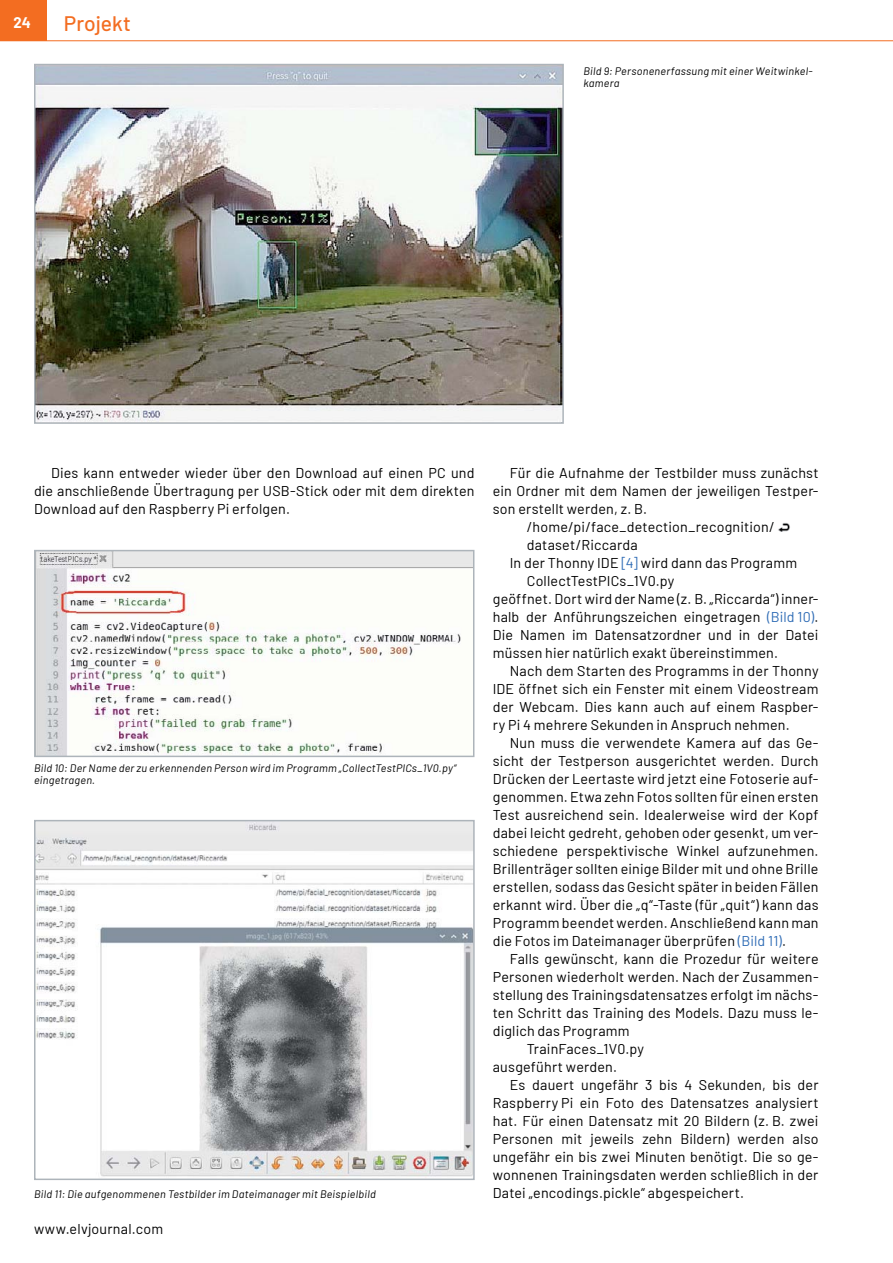
<style>
.page{position:relative;width:893px;height:1263px;background:#fff}
.page>*{position:absolute;margin:0;border:0;box-sizing:border-box;transform-origin:0 0}
.t1{font:500 21px "Barlow";letter-spacing:.005em;color:#f36d21}
.t2{font:700 15px "Barlow";color:#fff}
.t3{font:14.25px/18px "Barlow";letter-spacing:.015em;color:#000;text-align:justify}
.t4{font:italic 10.8px/12.3px "Barlow";letter-spacing:.025em;color:#000}
.s1{color:#306db6}
</style>
<div class="page">
<div style="left:0;top:0;width:47px;height:40px;background:#f36d21"></div>
<hr style="left:0;top:40px;width:893px;height:1px;background:#f36d21">
<img style="left:37px;top:67px;width:524px;height:354px">
<div style="left:34px;top:64px;width:530px;height:360px;border:2px solid #adb4ba"></div>
<img style="left:37px;top:553px;width:434px;height:201px">
<div style="left:34px;top:550px;width:440px;height:207px;border:2px solid #adb4ba"></div>
<img style="left:37px;top:823px;width:435px;height:354px">
<div style="left:34px;top:820px;width:441px;height:360px;border:2px solid #adb4ba"></div>
<img style="left:778px;top:523px;width:12px;height:9px">
<p class="t2" style="left:13px;top:13px;width:19px">24</p>
<h1 class="t1" style="left:64px;top:10px;width:69px">Projekt</h1>
<p class="t4" style="left:583px;top:64px;width:231px">Bild 9: Personenerfassung mit einer Weitwinkel&shy;kamera</p>
<p class="t3" style="left:34px;top:463px;width:442px;text-indent:17px">Dies kann entweder wieder über den Download auf einen PC und die anschließende Übertragung per USB-Stick oder mit dem direkten Download auf den Raspberry Pi erfolgen.</p>
<p class="t3" style="left:510px;top:463px;width:310px">Für die Aufnahme der Testbilder muss zunächst</p>
<p class="t3" style="left:493px;top:481px;width:327px">ein Ordner mit dem Namen der jeweiligen Testper-</p>
<p class="t3" style="left:493px;top:499px;width:156px">son erstellt werden, z. B.</p>
<p class="t3" style="left:527px;top:517px;width:250px">/home/pi/face_detection_recognition/</p>
<p class="t3" style="left:527px;top:535px;width:112px">dataset/Riccarda</p>
<p class="t3" style="left:510px;top:553px;width:289px">In der Thonny IDE <span class="s1">[4]</span> wird dann das Programm</p>
<p class="t3" style="left:527px;top:571px;width:149px">CollectTestPICs_1V0.py</p>
<p class="t3" style="left:493px;top:589px;width:327px">geöffnet. Dort wird der Name (z. B. „Riccarda“) inner-</p>
<p class="t3" style="left:493px;top:607px;width:327px">halb der Anführungszeichen eingetragen <span class="s1">(Bild 10)</span>.</p>
<p class="t3" style="left:493px;top:625px;width:327px">Die Namen im Datensatzordner und in der Datei</p>
<p class="t3" style="left:493px;top:643px;width:287px">müssen hier natürlich exakt übereinstimmen.</p>
<p class="t3" style="left:510px;top:661px;width:310px">Nach dem Starten des Programms in der Thonny</p>
<p class="t3" style="left:493px;top:679px;width:327px">IDE öffnet sich ein Fenster mit einem Videostream</p>
<p class="t3" style="left:493px;top:697px;width:327px">der Webcam. Dies kann auch auf einem Raspber-</p>
<p class="t3" style="left:493px;top:715px;width:298px">ry Pi 4 mehrere Sekunden in Anspruch nehmen.</p>
<p class="t3" style="left:510px;top:733px;width:310px">Nun muss die verwendete Kamera auf das Ge-</p>
<p class="t3" style="left:493px;top:751px;width:327px">sicht der Testperson ausgerichtet werden. Durch</p>
<p class="t3" style="left:493px;top:769px;width:327px">Drücken der Leertaste wird jetzt eine Fotoserie auf-</p>
<p class="t3" style="left:493px;top:787px;width:327px">genommen. Etwa zehn Fotos sollten für einen ersten</p>
<p class="t3" style="left:493px;top:805px;width:327px">Test ausreichend sein. Idealerweise wird der Kopf</p>
<p class="t3" style="left:493px;top:823px;width:327px">dabei leicht gedreht, gehoben oder gesenkt, um ver-</p>
<p class="t3" style="left:493px;top:841px;width:327px">schiedene perspektivische Winkel aufzunehmen.</p>
<p class="t3" style="left:493px;top:859px;width:327px">Brillenträger sollten einige Bilder mit und ohne Brille</p>
<p class="t3" style="left:493px;top:877px;width:327px">erstellen, sodass das Gesicht später in beiden Fällen</p>
<p class="t3" style="left:493px;top:895px;width:327px">erkannt wird. Über die „q“-Taste (für „quit“) kann das</p>
<p class="t3" style="left:493px;top:913px;width:327px">Programm beendet werden. Anschließend kann man</p>
<p class="t3" style="left:493px;top:931px;width:295px">die Fotos im Dateimanager überprüfen <span class="s1">(Bild 11)</span>.</p>
<p class="t3" style="left:510px;top:949px;width:310px">Falls gewünscht, kann die Prozedur für weitere</p>
<p class="t3" style="left:493px;top:967px;width:327px">Personen wiederholt werden. Nach der Zusammen-</p>
<p class="t3" style="left:493px;top:985px;width:327px">stellung des Trainingsdatensatzes erfolgt im nächs-</p>
<p class="t3" style="left:493px;top:1003px;width:327px">ten Schritt das Training des Models. Dazu muss le-</p>
<p class="t3" style="left:493px;top:1021px;width:138px">diglich das Programm</p>
<p class="t3" style="left:527px;top:1039px;width:119px">TrainFaces_1V0.py</p>
<p class="t3" style="left:493px;top:1057px;width:126px">ausgeführt werden.</p>
<p class="t3" style="left:510px;top:1075px;width:310px">Es dauert ungefähr 3 bis 4 Sekunden, bis der</p>
<p class="t3" style="left:493px;top:1093px;width:327px">Raspberry Pi ein Foto des Datensatzes analysiert</p>
<p class="t3" style="left:493px;top:1111px;width:327px">hat. Für einen Datensatz mit 20 Bildern (z. B. zwei</p>
<p class="t3" style="left:493px;top:1129px;width:327px">Personen mit jeweils zehn Bildern) werden also</p>
<p class="t3" style="left:493px;top:1147px;width:327px">ungefähr ein bis zwei Minuten benötigt. Die so ge-</p>
<p class="t3" style="left:493px;top:1165px;width:327px">wonnenen Trainingsdaten werden schließlich in der</p>
<p class="t3" style="left:493px;top:1183px;width:253px">Datei „encodings.pickle“ abgespeichert.</p>
<p class="t4" style="left:34px;top:761px;width:424px">Bild 10: Der Name der zu erkennenden Person wird im Programm „CollectTestPICs_1V0.py“ eingetragen.</p>
<p class="t4" style="left:34px;top:1187px;width:343px">Bild 11: Die aufgenommenen Testbilder im Dateimanager mit Beispielbild</p>
<p class="t3" style="left:34px;top:1219px;width:131px">www.elvjournal.com</p>
</div>
